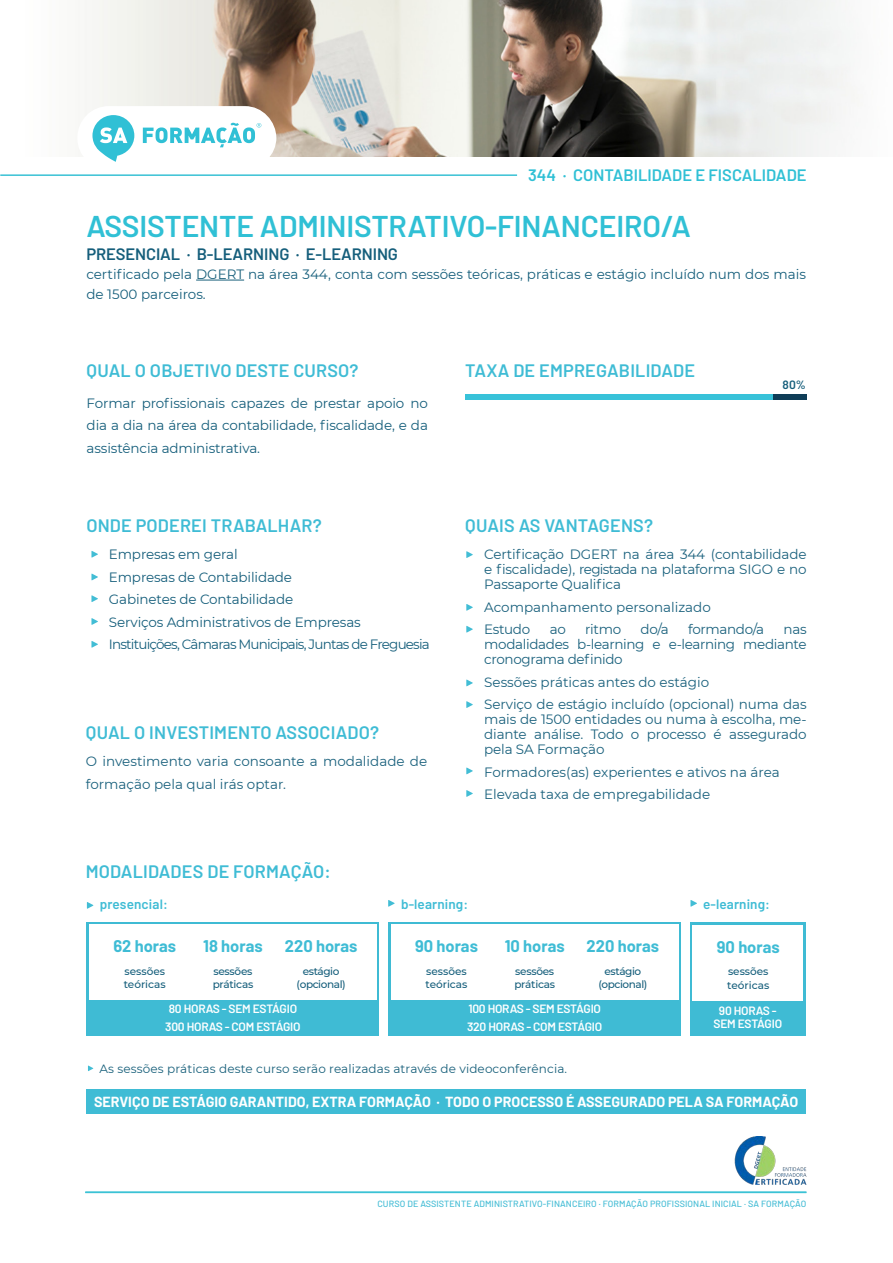
<style>
.page{position:relative;width:893px;height:1263px;background:#fff}
.page>*{position:absolute;margin:0;border:0;box-sizing:border-box;transform-origin:0 0}
.t1{font:600 30px "Barlow";letter-spacing:-.005em;color:#30c0d5}
.t2{font:600 18px "Barlow";letter-spacing:.01em;color:#3fbcd5}
.t3{font:700 16.5px "Barlow";color:#3fbcd5}
.t4{font:600 16.5px "Barlow";letter-spacing:-.005em;color:#155e7b}
.t5{font:600 16.5px "Barlow";color:#30c0d5}
.t6{font:700 14.25px "Barlow";color:#fff}
.t7{font:13.5px/15px "Montserrat";letter-spacing:-.01em;color:#1a617d;text-align:justify}
.t8{font:13.5px/22.5px "Montserrat";letter-spacing:-.01em;color:#155e7b}
.t9{font:13.5px "Montserrat";letter-spacing:-.06em;color:#155e7b}
.t10{font:600 13.5px "Barlow";letter-spacing:.01em;color:#3fbcd5}
.t11{font:600 12px "Barlow";letter-spacing:-.02em;color:#fff}
.t12{font:12px "Montserrat";letter-spacing:.01em;color:#18607b}
.t13{font:600 12px "Barlow";color:#155e7b}
.t14{font:500 10.5px "Montserrat";letter-spacing:-.025em;color:#155e7b}
.t15{font:500 10.5px "Montserrat";color:#155e7b}
.t16{font:500 9px "Barlow";letter-spacing:.01em;color:#49bed6}
.s1{color:#18607b}
</style>
<div class="page">
<img style="left:85px;top:0;width:773px;height:157px">
<hr style="left:196px;top:280px;width:48px;height:1px;background:#18607b">
<hr style="left:85px;top:1191px;width:721px;height:2px;background:#3bc2d5">
<div style="left:465px;top:395px;width:341px;height:5px;background:#0f3d57"></div>
<div style="left:465px;top:395px;width:307px;height:5px;background:#38c2d9"></div>
<svg style="left:466px;top:767px;width:7px;height:7px"></svg>
<svg style="left:466px;top:701px;width:7px;height:7px"></svg>
<svg style="left:466px;top:679px;width:7px;height:7px"></svg>
<svg style="left:466px;top:626px;width:7px;height:7px"></svg>
<svg style="left:466px;top:604px;width:7px;height:7px"></svg>
<svg style="left:466px;top:551px;width:7px;height:7px"></svg>
<svg style="left:91px;top:573px;width:7px;height:7px"></svg>
<svg style="left:91px;top:551px;width:7px;height:7px"></svg>
<svg style="left:91px;top:618px;width:7px;height:7px"></svg>
<svg style="left:91px;top:595px;width:7px;height:7px"></svg>
<svg style="left:91px;top:641px;width:7px;height:7px"></svg>
<svg style="left:466px;top:790px;width:7px;height:7px"></svg>
<svg style="left:87px;top:902px;width:6px;height:7px"></svg>
<svg style="left:388px;top:900px;width:7px;height:7px"></svg>
<svg style="left:690px;top:900px;width:7px;height:7px"></svg>
<svg style="left:88px;top:1065px;width:5px;height:6px"></svg>
<div style="left:86px;top:1089px;width:720px;height:25px;background:#3fbcd5"></div>
<hr style="left:0;top:174px;width:517px;height:2px;background:#39c1d5">
<img style="left:734px;top:1136px;width:73px;height:49px">
<div style="left:87px;top:922px;width:292px;height:113px;background:#3fbbd4"></div>
<div style="left:89px;top:924px;width:288px;height:76px;background:#fff"></div>
<div style="left:690px;top:923px;width:116px;height:113px;background:#3fbbd4"></div>
<div style="left:693px;top:925px;width:110px;height:75px;background:#fff"></div>
<div style="left:388px;top:922px;width:293px;height:113px;background:#3fbbd4"></div>
<div style="left:391px;top:924px;width:288px;height:76px;background:#fff"></div>
<div style="left:77px;top:106px;width:199px;height:63px;background:#fff;border-radius:31px"></div>
<svg style="left:143px;top:123px;width:118px;height:24px"></svg>
<svg style="left:92px;top:115px;width:42px;height:47px"></svg>
<p class="t5" style="left:528px;top:163px;width:280px">344 · CONTABILIDADE E FISCALIDADE</p>
<p class="t1" style="left:86px;top:204px;width:606px">ASSISTENTE ADMINISTRATIVO-FINANCEIRO/A</p>
<p class="t4" style="left:86px;top:241px;width:313px">PRESENCIAL · B-LEARNING · E-LEARNING</p>
<p class="t8" style="left:86px;top:264px;width:721px;line-height:19.5px">certificado pela <span class="s1">DGERT</span> na área 344, conta com sessões teóricas, práticas e estágio incluído num dos mais de 1500 parceiros.</p>
<p class="t2" style="left:87px;top:358px;width:273px">QUAL O OBJETIVO DESTE CURSO?</p>
<p class="t2" style="left:465px;top:358px;width:232px">TAXA DE EMPREGABILIDADE</p>
<p class="t8" style="left:87px;top:391px;width:343px;text-align:justify">Formar profissionais capazes de prestar apoio no dia a dia na área da contabilidade, fiscalidade, e da assistência administrativa.</p>
<p class="t13" style="left:782px;top:376px;width:25px">80%</p>
<p class="t2" style="left:86px;top:513px;width:237px">ONDE PODEREI TRABALHAR?</p>
<p class="t8" style="left:109px;top:543px;width:130px">Empresas em geral</p>
<p class="t8" style="left:109px;top:565px;width:185px">Empresas de Contabilidade</p>
<p class="t8" style="left:109px;top:588px;width:186px">Gabinetes de Contabilidade</p>
<p class="t8" style="left:109px;top:610px;width:253px">Serviços Administrativos de Empresas</p>
<p class="t9" style="left:109px;top:635px;width:322px">Instituições, Câmaras Municipais, Juntas de Freguesia</p>
<p class="t2" style="left:86px;top:720px;width:295px">QUAL O INVESTIMENTO ASSOCIADO?</p>
<p class="t7" style="left:86px;top:750px;width:343px;line-height:22.5px">O investimento varia consoante a modalidade de formação pela qual irás optar.</p>
<p class="t2" style="left:465px;top:513px;width:189px">QUAIS AS VANTAGENS?</p>
<p class="t7" style="left:484px;top:546px;width:324px">Certificação DGERT na área 344 (contabilidade e fiscalidade), registada na plataforma SIGO e no Passaporte Qualifica</p>
<p class="t7" style="left:484px;top:599px;width:228px">Acompanhamento personalizado</p>
<p class="t7" style="left:484px;top:621px;width:48px">Estudo</p>
<p class="t7" style="left:550px;top:621px;width:18px">ao</p>
<p class="t7" style="left:585px;top:621px;width:37px">ritmo</p>
<p class="t7" style="left:641px;top:621px;width:30px">do/a</p>
<p class="t7" style="left:688px;top:621px;width:77px">formando/a</p>
<p class="t7" style="left:484px;top:621px;width:324px;text-indent:299px">nas modalidades b-learning e e-learning mediante cronograma definido</p>
<p class="t7" style="left:484px;top:674px;width:227px">Sessões práticas antes do estágio</p>
<p class="t7" style="left:484px;top:696px;width:324px">Serviço de estágio incluído (opcional) numa das mais de 1500 entidades ou numa à escolha, me&shy;diante análise. Todo o processo é assegurado pela SA Formação</p>
<p class="t7" style="left:484px;top:764px;width:297px">Formadores(as) experientes e ativos na área</p>
<p class="t7" style="left:484px;top:786px;width:228px">Elevada taxa de empregabilidade</p>
<p class="t2" style="left:86px;top:859px;width:247px">MODALIDADES DE FORMAÇÃO:</p>
<p class="t10" style="left:100px;top:894px;width:70px">presencial:</p>
<p class="t10" style="left:401px;top:894px;width:69px">b-learning:</p>
<p class="t10" style="left:703px;top:894px;width:69px">e-learning:</p>
<p class="t3" style="left:113px;top:934px;width:64px">62 horas</p>
<p class="t3" style="left:203px;top:934px;width:61px">18 horas</p>
<p class="t3" style="left:285px;top:934px;width:74px">220 horas</p>
<p class="t15" style="left:124px;top:964px;width:42px">sessões</p>
<p class="t15" style="left:124px;top:977px;width:43px">teóricas</p>
<p class="t14" style="left:303px;top:964px;width:38px">estágio</p>
<p class="t14" style="left:297px;top:977px;width:51px">(opcional)</p>
<p class="t14" style="left:213px;top:964px;width:40px">sessões</p>
<p class="t14" style="left:213px;top:977px;width:42px">práticas</p>
<p class="t11" style="left:169px;top:1000px;width:130px">80 HORAS - SEM ESTÁGIO</p>
<p class="t11" style="left:165px;top:1018px;width:137px">300 HORAS - COM ESTÁGIO</p>
<p class="t3" style="left:415px;top:934px;width:64px">90 horas</p>
<p class="t3" style="left:505px;top:934px;width:61px">10 horas</p>
<p class="t3" style="left:587px;top:934px;width:74px">220 horas</p>
<p class="t15" style="left:426px;top:964px;width:42px">sessões</p>
<p class="t15" style="left:426px;top:977px;width:43px">teóricas</p>
<p class="t14" style="left:605px;top:964px;width:38px">estágio</p>
<p class="t14" style="left:598px;top:977px;width:51px">(opcional)</p>
<p class="t11" style="left:468px;top:1000px;width:134px">100 HORAS - SEM ESTÁGIO</p>
<p class="t11" style="left:467px;top:1018px;width:137px">320 HORAS - COM ESTÁGIO</p>
<p class="t14" style="left:515px;top:964px;width:40px">sessões</p>
<p class="t14" style="left:514px;top:977px;width:42px">práticas</p>
<p class="t12" style="left:100px;top:1060px;width:469px">As sessões práticas deste curso serão realizadas através de videoconferência.</p>
<p class="t3" style="left:717px;top:935px;width:64px">90 horas</p>
<p class="t15" style="left:728px;top:964px;width:42px">sessões</p>
<p class="t15" style="left:727px;top:978px;width:43px">teóricas</p>
<p class="t11" style="left:719px;top:1001px;width:59px">90 HORAS -</p>
<p class="t11" style="left:714px;top:1015px;width:70px">SEM ESTÁGIO</p>
<p class="t6" style="left:94px;top:1091px;width:705px">SERVIÇO DE ESTÁGIO GARANTIDO, EXTRA FORMAÇÃO · TODO O PROCESSO É ASSEGURADO PELA SA FORMAÇÃO</p>
<p class="t16" style="left:377px;top:1197px;width:430px">CURSO DE ASSISTENTE ADMINISTRATIVO-FINANCEIRO · FORMAÇÃO PROFISSIONAL INICIAL · SA FORMAÇÃO</p>
</div>
